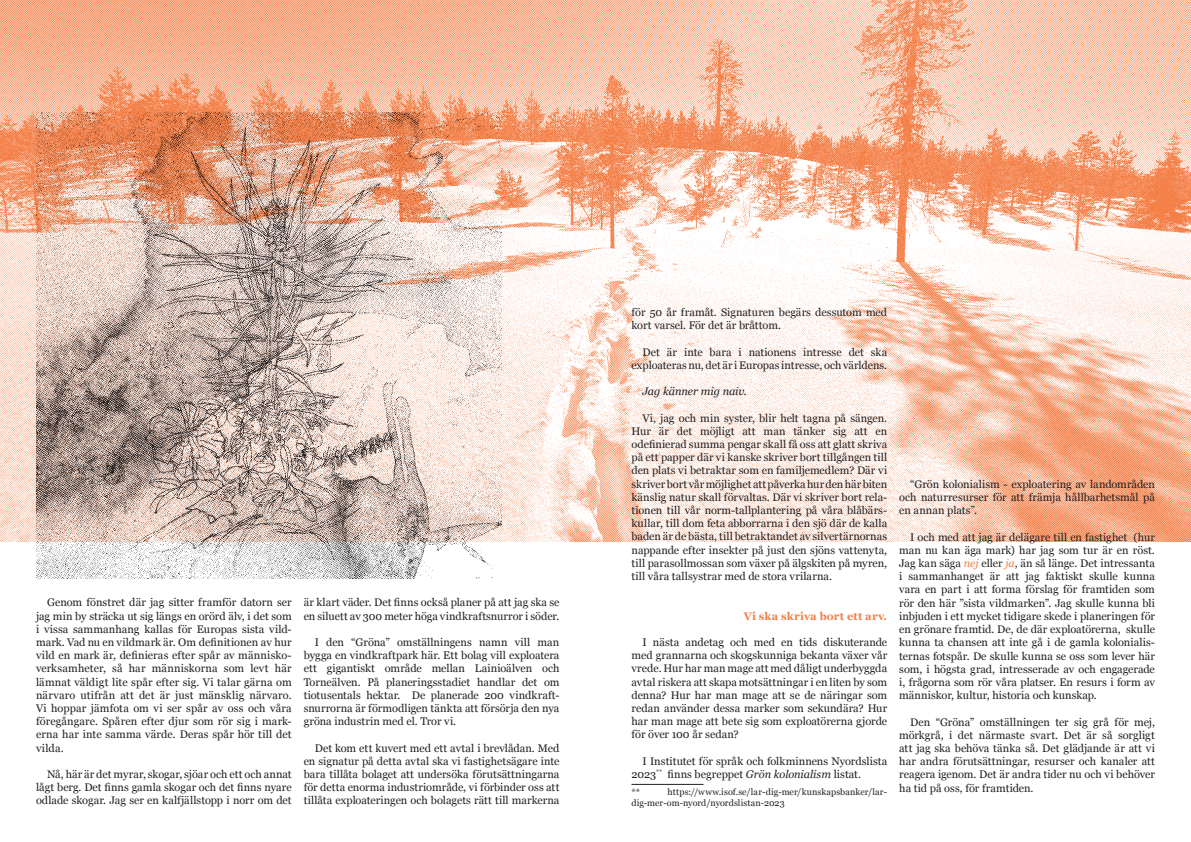
<style>
.page{position:relative;width:1191px;height:842px;background:#fff}
.page>*{position:absolute;margin:0;border:0;box-sizing:border-box;transform-origin:0 0}
.t1{font:11px/13.2px "Georgia";color:#231f20;text-align:justify}
.t2{font:700 11px "Georgia";letter-spacing:.01em;color:#f47f47}
.t3{font:italic 11px "Georgia";letter-spacing:-.005em;color:#231f20}
.t4{font:9px/10.8px "Georgia";letter-spacing:.01em;color:#231f20}
.s1{font-style:italic}
.s2{font-style:italic;color:#f47f47}
</style>
<div class="page">
<img style="left:0;top:0;width:1191px;height:541px">
<hr style="left:631px;top:784px;width:72px;height:1px;background:#231f20">
<img style="left:36px;top:113px;width:465px;height:465px">
<p class="t1" style="left:36px;top:595px;width:257px;text-indent:11px">Genom fönstret där jag sitter framför datorn ser jag min by sträcka ut sig längs en orörd älv, i det som i vissa sammanhang kallas för Europas sista vild&shy;mark. Vad nu en vildmark är. Om definitionen av hur vild en mark är, definieras efter spår av människo&shy;verksamheter, så har människorna som levt här lämnat väldigt lite spår efter sig. Vi talar gärna om närvaro utifrån att det är just mänsklig närvaro.<br>Vi hoppar jämfota om vi ser spår av oss och våra föregångare. Spåren efter djur som rör sig i mark&shy;erna har inte samma värde. Deras spår hör till det vilda.</p>
<p class="t1" style="left:36px;top:767px;width:257px;text-indent:11px">Nå, här är det myrar, skogar, sjöar och ett och annat lågt berg. Det finns gamla skogar och det finns nyare odlade skogar. Jag ser en kalfjällstopp i norr om det</p>
<p class="t1" style="left:304px;top:595px;width:257px">är klart väder. Det finns också planer på att jag ska se en siluett av 300 meter höga vindkraftsnurror i söder.</p>
<p class="t1" style="left:304px;top:635px;width:257px;text-indent:11px">I den “Gröna” omställningens namn vill man bygga en vindkraftpark här. Ett bolag vill exploatera ett gigantiskt område mellan Lainioälven och Torneälven. På planeringsstadiet handlar det om tiotusentals hektar. De planerade 200 vindkraft&shy;snurrorna är förmodligen tänkta att försörja den nya gröna industrin med el. Tror vi.</p>
<p class="t1" style="left:304px;top:741px;width:257px;text-indent:11px">Det kom ett kuvert med ett avtal i brevlådan. Med en signatur på detta avtal ska vi fastighetsägare inte bara tillåta bolaget att undersöka förutsättningarna för detta enorma industriområde, vi förbinder oss att tillåta exploateringen och bolagets rätt till markerna</p>
<p class="t1" style="left:631px;top:305px;width:257px">för 50 år framåt. Signaturen begärs dessutom med kort varsel. För det är bråttom.</p>
<p class="t1" style="left:631px;top:345px;width:257px;text-align:right">Det är inte bara i nationens intresse det ska exploateras nu, det är i Europas intresse, och världens.</p>
<p class="t3" style="left:642px;top:383px;width:106px">Jag känner mig naiv.</p>
<p class="t1" style="left:631px;top:411px;width:257px;text-indent:11px">Vi, jag och min syster, blir helt tagna på sängen.<br>Hur är det möjligt att man tänker sig att en odefinierad summa pengar skall få oss att glatt skriva på ett papper där vi kanske skriver bort tillgången till den plats vi betraktar som en familjemedlem? Där vi skriver bort vår möjlighet att påverka hur den här biten känslig natur skall förvaltas. Där vi skriver bort rela&shy;tionen till vår norm-tallplantering på våra blåbärs&shy;kullar, till dom feta abborrarna i den sjö där de kalla baden är de bästa, till betraktandet av silvertärnornas nappande efter insekter på just den sjöns vattenyta, till parasollmossan som växer på älgskiten på myren, till våra tallsystrar med de stora vrilarna.</p>
<p class="t2" style="left:743px;top:607px;width:145px">Vi ska skriva bort ett arv.</p>
<p class="t1" style="left:631px;top:635px;width:257px;text-indent:11px">I nästa andetag och med en tids diskuterande med grannarna och skogskunniga bekanta växer vår vrede. Hur har man mage att med dåligt underbyggda avtal riskera att skapa motsättningar i en liten by som denna? Hur har man mage att se de näringar som redan använder dessa marker som sekundära? Hur har man mage att bete sig som exploatörerna gjorde för över 100 år sedan?</p>
<p class="t1" style="left:631px;top:754px;width:257px;text-indent:11px">I Institutet för språk och folkminnens Nyordslista<br>2023<sup>**</sup> finns begreppet <span class="s1">Grön kolonialism</span> listat.</p>
<p class="t4" style="left:631px;top:786px;width:10px">**</p>
<p class="t4" style="left:631px;top:786px;width:257px;text-indent:36px">https://www.isof.se/lar-dig-mer/kunskapsbanker/lar&shy;dig-mer-om-nyord/nyordslistan-2023</p>
<p class="t1" style="left:899px;top:477px;width:257px;text-indent:11px">“Grön kolonialism - exploatering av landområden och naturresurser för att främja hållbarhetsmål på en annan plats”.</p>
<p class="t1" style="left:899px;top:530px;width:257px;text-indent:11px">I och med att jag är delägare till en fastighet (hur man nu kan äga mark) har jag som tur är en röst.<br>Jag kan säga <span class="s2">nej</span> eller <span class="s2">ja</span>, än så länge. Det intressanta i sammanhanget är att jag faktiskt skulle kunna vara en part i att forma förslag för framtiden som rör den här ”sista vildmarken”. Jag skulle kunna bli inbjuden i ett mycket tidigare skede i planeringen för en grönare framtid. De, de där exploatörerna, skulle kunna ta chansen att inte gå i de gamla kolonialis&shy;ternas fotspår. De skulle kunna se oss som lever här som, i högsta grad, intresserade av och engagerade i, frågorna som rör våra platser. En resurs i form av människor, kultur, historia och kunskap.</p>
<p class="t1" style="left:899px;top:715px;width:257px;text-indent:11px">Den “Gröna” omställningen ter sig grå för mej, mörkgrå, i det närmaste svart. Det är så sorgligt att jag ska behöva tänka så. Det glädjande är att vi har andra förutsättningar, resurser och kanaler att reagera igenom. Det är andra tider nu och vi behöver ha tid på oss, för framtiden.</p>
</div>
